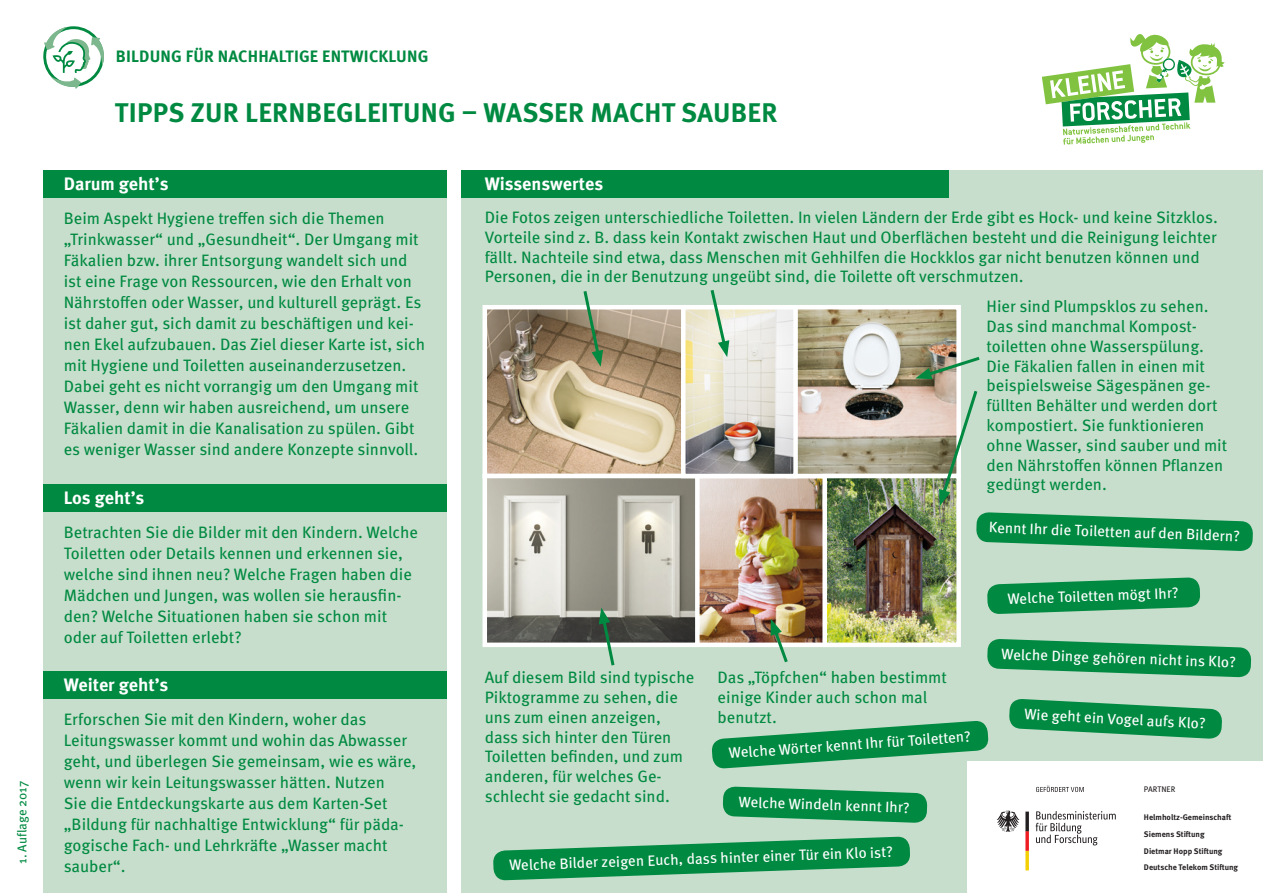
<style>
.page{position:relative;width:1263px;height:893px;background:#fff}
.page>*{position:absolute;margin:0;border:0;box-sizing:border-box;transform-origin:0 0}
.t1{font:700 27px "Meta Pro";letter-spacing:.01em;color:#008a41}
.t2{font:700 18px "Meta Pro";color:#fff}
.t3{font:16.5px/21px "Meta Pro";color:#008a41}
.t4{font:700 16.5px "Meta Pro";letter-spacing:.01em;color:#008a41}
.t5{font:15px "Meta Pro";color:#fff}
.t6{font:12.75px "Meta Pro";color:#008a41}
.t7{font:700 8.1px/16.8px "Meta Pro";color:#231f20}
.t8{font:8.1px "Meta Pro";letter-spacing:.01em;color:#231f20}
</style>
<div class="page">
<svg style="left:1042px;top:34px;width:183px;height:111px"></svg>
<svg style="left:43px;top:26px;width:61px;height:63px"></svg>
<div style="left:461px;top:695px;width:505px;height:198px;background:#c8decc"></div>
<div style="left:461px;top:170px;width:802px;height:590px;background:#c8decc"></div>
<div style="left:43px;top:193px;width:403px;height:700px;background:#c8decc"></div>
<div style="left:43px;top:484px;width:403px;height:27px;background:#008a41"></div>
<div style="left:43px;top:170px;width:403px;height:28px;background:#008a41"></div>
<div style="left:461px;top:170px;width:488px;height:28px;background:#008a41"></div>
<div style="left:43px;top:671px;width:403px;height:27px;background:#008a41"></div>
<svg style="left:1035px;top:811px;width:81px;height:34px"></svg>
<svg style="left:996px;top:811px;width:23px;height:21px"></svg>
<svg style="left:1025px;top:812px;width:4px;height:58px"></svg>
<svg style="left:1036px;top:786px;width:48px;height:6px"></svg>
<img style="left:487px;top:310px;width:194px;height:163px">
<div style="left:482px;top:305px;width:214px;height:173px;border:4px solid #fff"></div>
<img style="left:487px;top:479px;width:335px;height:163px">
<div style="left:694px;top:474px;width:150px;height:173px;border:4px solid #fff"></div>
<div style="left:482px;top:474px;width:218px;height:173px;border:4px solid #fff"></div>
<img style="left:798px;top:310px;width:158px;height:163px">
<div style="left:786px;top:305px;width:175px;height:173px;border:4px solid #fff"></div>
<img style="left:827px;top:479px;width:129px;height:163px">
<div style="left:822px;top:474px;width:139px;height:173px;border:4px solid #fff"></div>
<img style="left:686px;top:310px;width:107px;height:163px">
<div style="left:681px;top:305px;width:117px;height:173px;border:4px solid #fff"></div>
<svg style="left:987px;top:577px;width:213px;height:37px"></svg>
<svg style="left:976px;top:512px;width:277px;height:39px"></svg>
<svg style="left:1009px;top:699px;width:213px;height:40px"></svg>
<svg style="left:987px;top:639px;width:264px;height:38px"></svg>
<svg style="left:493px;top:836px;width:417px;height:45px"></svg>
<svg style="left:712px;top:721px;width:277px;height:48px"></svg>
<svg style="left:722px;top:786px;width:205px;height:37px"></svg>
<svg style="left:581px;top:291px;width:22px;height:76px"></svg>
<svg style="left:708px;top:290px;width:21px;height:67px"></svg>
<svg style="left:915px;top:354px;width:65px;height:25px"></svg>
<svg style="left:939px;top:387px;width:39px;height:119px"></svg>
<svg style="left:770px;top:619px;width:20px;height:44px"></svg>
<svg style="left:599px;top:608px;width:17px;height:58px"></svg>
<p class="t6" style="left:12px;top:864px;width:84px;rotate:-90deg">1. Auflage 2017</p>
<p class="t4" style="left:116px;top:43px;width:314px">BILDUNG FÜR NACHHALTIGE ENTWICKLUNG</p>
<h1 class="t1" style="left:115px;top:92px;width:664px">TIPPS ZUR LERNBEGLEITUNG – WASSER MACHT SAUBER</h1>
<p class="t2" style="left:64px;top:170px;width:106px">Darum geht’s</p>
<p class="t3" style="left:64px;top:207px;width:363px">Beim Aspekt Hygiene treffen sich die Themen „Trinkwasser“ und „Gesundheit“. Der Umgang mit Fäkalien bzw. ihrer Entsorgung wandelt sich und ist eine Frage von Ressourcen, wie den Erhalt von Nährstoffen oder Wasser, und kulturell geprägt. Es ist daher gut, sich damit zu beschäftigen und kei&shy;nen Ekel aufzubauen. Das Ziel dieser Karte ist, sich mit Hygiene und Toiletten auseinanderzusetzen.<br>Dabei geht es nicht vorrangig um den Umgang mit Wasser, denn wir haben ausreichend, um unsere Fäkalien damit in die Kanalisation zu spülen. Gibt es weniger Wasser sind andere Konzepte sinnvoll.</p>
<p class="t2" style="left:64px;top:484px;width:82px">Los geht’s</p>
<p class="t3" style="left:64px;top:520px;width:356px">Betrachten Sie die Bilder mit den Kindern. Welche Toiletten oder Details kennen und erkennen sie, welche sind ihnen neu? Welche Fragen haben die Mädchen und Jungen, was wollen sie herausfin&shy;den? Welche Situationen haben sie schon mit oder auf Toiletten erlebt?</p>
<p class="t2" style="left:64px;top:671px;width:106px">Weiter geht’s</p>
<p class="t3" style="left:64px;top:707px;width:354px">Erforschen Sie mit den Kindern, woher das Leitungswasser kommt und wohin das Abwasser geht, und überlegen Sie gemeinsam, wie es wäre, wenn wir kein Leitungswasser hätten. Nutzen<br>Sie die Entdeckungskarte aus dem Karten-Set „Bildung für nachhaltige Entwicklung“ für päda&shy;gogische Fach- und Lehrkräfte „Wasser macht sauber“.</p>
<p class="t2" style="left:485px;top:170px;width:120px">Wissenswertes</p>
<p class="t3" style="left:485px;top:206px;width:734px;line-height:19.8px">Die Fotos zeigen unterschiedliche Toiletten. In vielen Ländern der Erde gibt es Hock- und keine Sitzklos.<br>Vorteile sind z. B. dass kein Kontakt zwischen Haut und Oberflächen besteht und die Reinigung leichter fällt. Nachteile sind etwa, dass Menschen mit Gehhilfen die Hockklos gar nicht benutzen können und Personen, die in der Benutzung ungeübt sind, die Toilette oft verschmutzen.</p>
<p class="t3" style="left:986px;top:295px;width:242px;line-height:19.8px">Hier sind Plumpsklos zu sehen.<br>Das sind manchmal Kompost&shy;toiletten ohne Wasserspülung.<br>Die Fäkalien fallen in einen mit beispielsweise Sägespänen ge&shy;füllten Behälter und werden dort kompostiert. Sie funktionieren ohne Wasser, sind sauber und mit den Nährstoffen können Pflanzen gedüngt werden.</p>
<p class="t5" style="left:989px;top:516px;width:253px;rotate:2deg">Kennt Ihr die Toiletten auf den Bildern?</p>
<p class="t5" style="left:1007px;top:587px;width:173px;rotate:-2deg">Welche Toiletten mögt Ihr?</p>
<p class="t3" style="left:485px;top:666px;width:211px;line-height:19.8px">Auf diesem Bild sind typische<br>Piktogramme zu sehen, die uns zum einen anzeigen, dass sich hinter den Türen<br>Toiletten befinden, und zum anderen, für welches Ge&shy;schlecht sie gedacht sind.</p>
<p class="t3" style="left:718px;top:666px;width:231px;line-height:19.8px">Das „Töpfchen“ haben bestimmt einige Kinder auch schon mal benutzt.</p>
<p class="t5" style="left:728px;top:742px;width:244px;rotate:-4deg">Welche Wörter kennt Ihr für Toiletten?</p>
<p class="t5" style="left:739px;top:790px;width:173px;rotate:2deg">Welche Windeln kennt Ihr?</p>
<p class="t5" style="left:509px;top:854px;width:385px;rotate:-2deg">Welche Bilder zeigen Euch, dass hinter einer Tür ein Klo ist?</p>
<p class="t5" style="left:1002px;top:642px;width:236px;rotate:2deg">Welche Dinge gehören nicht ins Klo?</p>
<p class="t5" style="left:1025px;top:702px;width:183px;rotate:3deg">Wie geht ein Vogel aufs Klo?</p>
<p class="t8" style="left:1144px;top:783px;width:33px">PARTNER</p>
<p class="t7" style="left:1144px;top:808px;width:96px">Helmholtz-Gemeinschaft<br>Siemens Stiftung<br>Dietmar Hopp Stiftung<br>Deutsche Telekom Stiftung</p>
</div>
